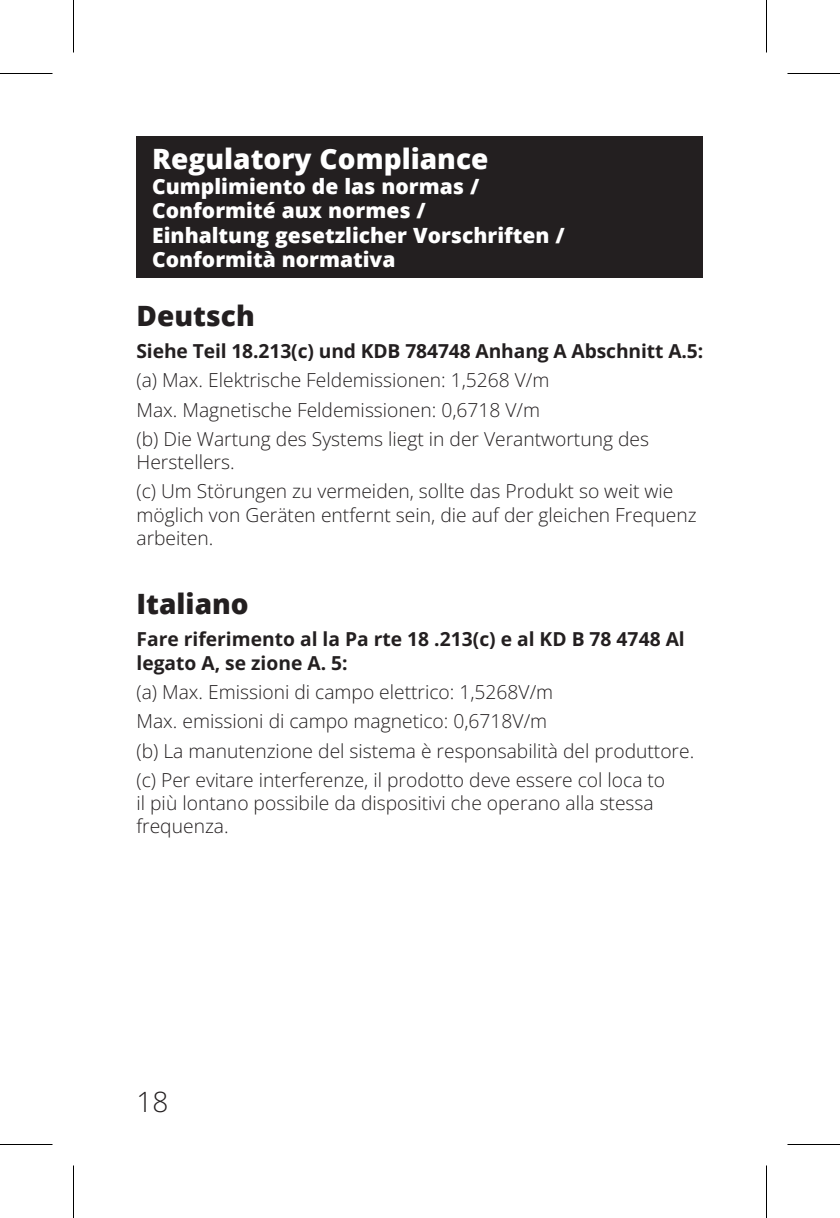
<style>
.page{position:relative;width:840px;height:1218px;background:#fff}
.page>*{position:absolute;margin:0;border:0;box-sizing:border-box;transform-origin:0 0}
.t1{font:800 28px "Open Sans";color:#fff}
.t2{font:800 28px "Open Sans";color:#231f20}
.t3{font:28px "Open Sans";color:#231f20}
.t4{font:800 21px/24.5px "Open Sans";color:#fff}
.Bullet_Copy_9pt{font:19.25px/23.1px "Open Sans";color:#231f20}
.Bullet_Copy_9pt-2{font:700 19.25px/23.1px "Open Sans";color:#231f20}
</style>
<div class="page">
<div style="left:136px;top:136px;width:567px;height:142px;background:#231f20"></div>
<hr style="left:0;top:73px;width:52px;height:1px;background:#000">
<hr style="left:788px;top:73px;width:52px;height:1px;background:#000">
<hr style="left:0;top:1144px;width:52px;height:1px;background:#000">
<hr style="left:788px;top:1144px;width:52px;height:1px;background:#000">
<hr style="left:73px;top:0;width:1px;height:52px;background:#000">
<hr style="left:73px;top:1166px;width:1px;height:52px;background:#000">
<hr style="left:766px;top:0;width:1px;height:52px;background:#000">
<hr style="left:766px;top:1166px;width:1px;height:52px;background:#000">
<p class="t1" style="left:152px;top:138px;width:338px">Regulatory Compliance</p>
<p class="t4" style="left:152px;top:173px;width:414px">Cumplimiento de las normas /<br>Conformité aux normes /<br>Einhaltung gesetzlicher Vorschriften /<br>Conformità normativa</p>
<p class="t2" style="left:136px;top:294px;width:120px">Deutsch</p>
<p class="Bullet_Copy_9pt-2" style="left:136px;top:339px;width:568px">Siehe Teil 18.213(c) und KDB 784748 Anhang A Abschnitt A.5:</p>
<p class="Bullet_Copy_9pt" style="left:136px;top:368px;width:414px">(a) Max. Elektrische Feldemissionen: 1,5268 V/m</p>
<p class="Bullet_Copy_9pt" style="left:136px;top:398px;width:405px">Max. Magnetische Feldemissionen: 0,6718 V/m</p>
<p class="Bullet_Copy_9pt" style="left:136px;top:427px;width:514px">(b) Die Wartung des Systems liegt in der Verantwortung des<br>Herstellers.</p>
<p class="Bullet_Copy_9pt" style="left:136px;top:479px;width:562px">(c) Um Störungen zu vermeiden, sollte das Produkt so weit wie möglich von Geräten entfernt sein, die auf der gleichen Frequenz arbeiten.</p>
<p class="t2" style="left:136px;top:583px;width:114px">Italiano</p>
<p class="Bullet_Copy_9pt-2" style="left:136px;top:627px;width:550px">Fare riferimento al la Pa rte 18 .213(c) e al KD B 78 4748 Al legato A, se zione A. 5:</p>
<p class="Bullet_Copy_9pt" style="left:136px;top:680px;width:418px">(a) Max. Emissioni di campo elettrico: 1,5268V/m</p>
<p class="Bullet_Copy_9pt" style="left:136px;top:709px;width:412px">Max. emissioni di campo magnetico: 0,6718V/m</p>
<p class="Bullet_Copy_9pt" style="left:136px;top:739px;width:559px">(b) La manutenzione del sistema è responsabilità del produttore.</p>
<p class="Bullet_Copy_9pt" style="left:136px;top:768px;width:530px">(c) Per evitare interferenze, il prodotto deve essere col loca to il più lontano possibile da dispositivi che operano alla stessa frequenza.</p>
<h1 class="t3" style="left:136px;top:1083px;width:33px">18</h1>
</div>
